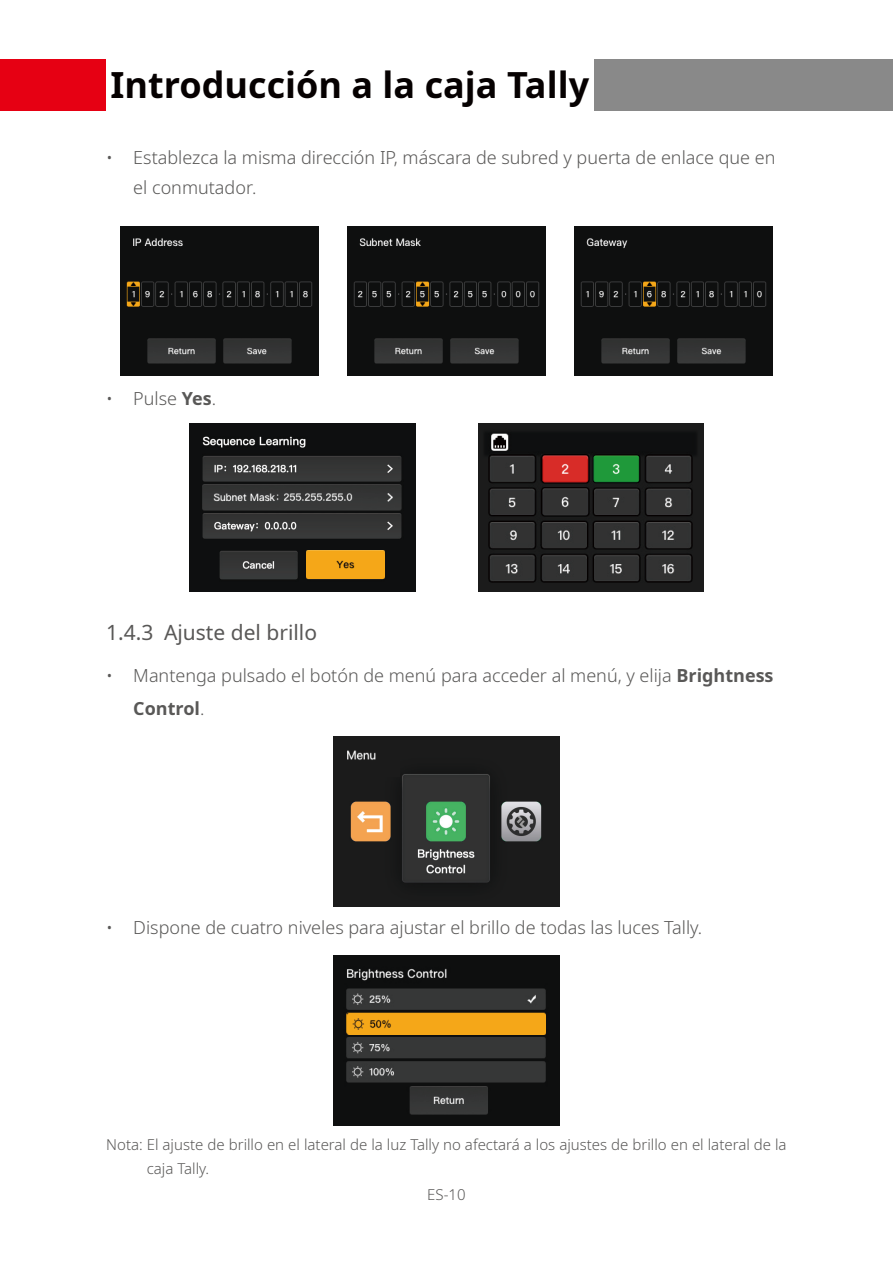
<style>
.page{position:relative;width:893px;height:1263px;background:#fff}
.page>*{position:absolute;margin:0;border:0;box-sizing:border-box;transform-origin:0 0}
.大标题副本{font:700 36px "Noto Sans";color:#060101}
.二级标题{font:21px "Noto Sans";color:#595857}
.t1{font:300 18px/30px "Noto Sans";color:#595857}
.图片标注{font:300 15px/24px "Noto Sans";color:#595857}
.s1{font-weight:700}
</style>
<div class="page">
<div style="left:106px;top:60px;width:787px;height:51px;background:#898989"></div>
<div style="left:0;top:60px;width:106px;height:51px;background:#e60013"></div>
<div style="left:106px;top:57px;width:487px;height:56px;background:#fff"></div>
<img style="left:120px;top:227px;width:199px;height:149px">
<img style="left:574px;top:227px;width:198px;height:149px">
<img style="left:347px;top:227px;width:199px;height:149px">
<img style="left:478px;top:423px;width:226px;height:169px">
<img style="left:541px;top:487px;width:48px;height:29px">
<img style="left:541px;top:454px;width:48px;height:29px">
<img style="left:593px;top:455px;width:47px;height:28px">
<img style="left:189px;top:423px;width:226px;height:169px">
<div style="left:306px;top:551px;width:78px;height:28px;background:#f5a718"></div>
<img style="left:201px;top:483px;width:202px;height:29px">
<img style="left:280px;top:487px;width:82px;height:21px">
<img style="left:334px;top:737px;width:225px;height:169px">
<img style="left:334px;top:737px;width:66px;height:39px">
<img style="left:333px;top:956px;width:227px;height:169px">
<div style="left:347px;top:1013px;width:198px;height:22px;background:#f5a718"></div>
<p class="大标题副本" style="left:111px;top:59px;width:480px">Introducción a la caja Tally</p>
<p class="t1" style="left:133px;top:143px;width:644px;text-indent:-27px">• Establezca la misma dirección IP, máscara de subred y puerta de enlace que en el conmutador.</p>
<p class="t1" style="left:106px;top:384px;width:111px">• Pulse <span class="s1">Yes</span>.</p>
<p class="二级标题" style="left:106px;top:617px;width:212px">1.4.3 Ajuste del brillo</p>
<p class="t1" style="left:133px;top:659px;width:642px;line-height:33px;text-indent:-27px">• Mantenga pulsado el botón de menú para acceder al menú, y elija <span class="s1">Brightness<br>Control</span>.</p>
<p class="t1" style="left:106px;top:913px;width:597px">• Dispone de cuatro niveles para ajustar el brillo de todas las luces Tally.</p>
<p class="图片标注" style="left:147px;top:1133px;width:641px;text-indent:-40px">Nota: El ajuste de brillo en el lateral de la luz Tally no afectará a los ajustes de brillo en el lateral de la caja Tally.</p>
<p class="图片标注" style="left:427px;top:1183px;width:40px">ES-10</p>
</div>
